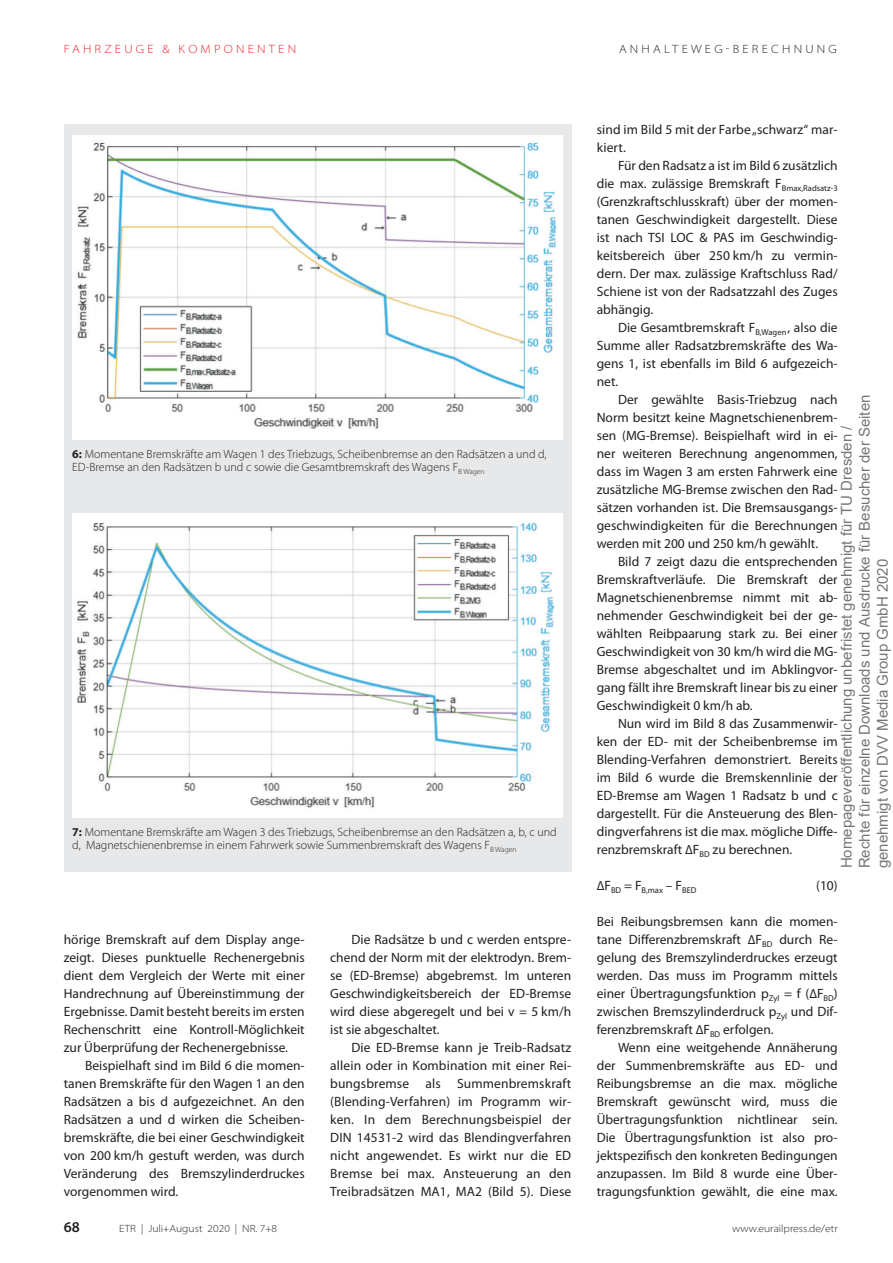
<style>
.page{position:relative;width:893px;height:1263px;background:#fff}
.page>*{position:absolute;margin:0;border:0;box-sizing:border-box;transform-origin:0 0}
.t1{font:15px/18px "Arial";color:rgb(0 0 0/.54)}
.t2{font:600 15px "Myriad Pro";color:#231f20}
.t3{font:13.5px/18px "Myriad Pro";color:#231f20;text-align:justify}
.t4{font:300 12px/13.5px "Myriad Pro";color:#231f20}
.t5{font:300 semi-expanded 12px "Myriad Pro";letter-spacing:.27em;color:#ee1d23}
.t6{font:300 semi-expanded 12px "Myriad Pro";letter-spacing:.27em;color:#231f20}
.t7{font:300 semi-expanded 10.5px "Myriad Pro";color:#231f20}
.t8{font:8.55px "Myriad Pro";color:#231f20}
.s1{font-weight:700}
</style>
<div class="page">
<div style="left:64px;top:124px;width:507px;height:748px;background:#e6e8e9"></div>
<div style="left:72px;top:135px;width:491px;height:305px;background:#fff"></div>
<img style="left:77px;top:142px;width:480px;height:287px">
<div style="left:72px;top:513px;width:491px;height:305px;background:#fff"></div>
<img style="left:77px;top:523px;width:477px;height:285px">
<p class="t5" style="left:64px;top:42px;width:234px">FAHRZEUGE &amp; KOMPONENTEN</p>
<p class="t6" style="left:619px;top:42px;width:219px">ANHALTEWEG-BERECHNUNG</p>
<p class="t4" style="left:72px;top:447px;width:476px"><span class="s1">6:</span> Momentane Bremskräfte am Wagen 1 des Triebzugs, Scheibenbremse an den Radsätzen a und d,<br>ED-Bremse an den Radsätzen b und c sowie die Gesamtbremskraft des Wagens F<sub>B</sub> <sub>Wagen</sub></p>
<p class="t4" style="left:72px;top:825px;width:486px"><span class="s1">7:</span> Momentane Bremskräfte am Wagen 3 des Triebzugs, Scheibenbremse an den Radsätzen a, b, c und d, Magnetschienenbremse in einem Fahrwerk sowie Summenbremskraft des Wagens F<sub>B</sub> <sub>Wagen</sub></p>
<p class="t3" style="left:64px;top:930px;width:242px">hörige Bremskraft auf dem Display ange&shy;zeigt. Dieses punktuelle Rechenergebnis dient dem Vergleich der Werte mit einer Handrechnung auf Übereinstimmung der Ergebnisse. Damit besteht bereits im ersten Rechenschritt eine Kontroll-Möglichkeit zur Überprüfung der Rechenergebnisse.</p>
<p class="t3" style="left:64px;top:1056px;width:242px;text-indent:21px">Beispielhaft sind im Bild 6 die momen&shy;tanen Bremskräfte für den Wagen 1 an den Radsätzen a bis d aufgezeichnet. An den Radsätzen a und d wirken die Scheiben&shy;bremskräfte, die bei einer Geschwindigkeit von 200 km/h gestuft werden, was durch Veränderung des Bremszylinderdruckes vorgenommen wird.</p>
<p class="t3" style="left:330px;top:930px;width:242px;text-indent:21px">Die Radsätze b und c werden entspre&shy;chend der Norm mit der elektrodyn. Brem&shy;se (ED-Bremse) abgebremst. Im unteren Geschwindigkeitsbereich der ED-Bremse wird diese abgeregelt und bei v = 5 km/h ist sie abgeschaltet.</p>
<p class="t3" style="left:330px;top:1038px;width:242px;text-indent:21px">Die ED-Bremse kann je Treib-Radsatz allein oder in Kombination mit einer Rei&shy;bungsbremse als Summenbremskraft (Blending-Verfahren) im Programm wir&shy;ken. In dem Berechnungsbeispiel der DIN 14531-2 wird das Blendingverfahren nicht angewendet. Es wirkt nur die ED Bremse bei max. Ansteuerung an den Treibradsätzen MA1, MA2 (Bild 5). Diese</p>
<p class="t3" style="left:597px;top:120px;width:242px">sind im Bild 5 mit der Farbe „schwarz“ mar&shy;kiert.</p>
<p class="t3" style="left:597px;top:156px;width:242px;text-indent:21px">Für den Radsatz a ist im Bild 6 zusätzlich die max. zulässige Bremskraft F<sub>Bmax,Radsatz-3 </sub>(Grenzkraftschlusskraft) über der momen&shy;tanen Geschwindigkeit dargestellt. Diese ist nach TSI LOC &amp; PAS im Geschwindig&shy;keitsbereich über 250 km/h zu vermin&shy;dern. Der max. zulässige Kraftschluss Rad/ Schiene ist von der Radsatzzahl des Zuges abhängig.</p>
<p class="t3" style="left:597px;top:318px;width:242px;text-indent:21px">Die Gesamtbremskraft F<sub>B,Wagen</sub>, also die Summe aller Radsatzbremskräfte des Wa&shy;gens 1, ist ebenfalls im Bild 6 aufgezeich&shy;net.</p>
<p class="t3" style="left:597px;top:390px;width:242px;text-indent:21px">Der gewählte Basis-Triebzug nach Norm besitzt keine Magnetschienenbrem&shy;sen (MG-Bremse). Beispielhaft wird in ei&shy;ner weiteren Berechnung angenommen, dass im Wagen 3 am ersten Fahrwerk eine zusätzliche MG-Bremse zwischen den Rad&shy;sätzen vorhanden ist. Die Bremsausgangs&shy;geschwindigkeiten für die Berechnungen werden mit 200 und 250 km/h gewählt.</p>
<p class="t3" style="left:597px;top:552px;width:242px;text-indent:21px">Bild 7 zeigt dazu die entsprechenden Bremskraftverläufe. Die Bremskraft der Magnetschienenbremse nimmt mit ab&shy;nehmender Geschwindigkeit bei der ge&shy;wählten Reibpaarung stark zu. Bei einer Geschwindigkeit von 30 km/h wird die MG-Bremse abgeschaltet und im Abklingvor&shy;gang fällt ihre Bremskraft linear bis zu einer Geschwindigkeit 0 km/h ab.</p>
<p class="t3" style="left:597px;top:714px;width:242px;text-indent:21px">Nun wird im Bild 8 das Zusammenwir&shy;ken der ED- mit der Scheibenbremse im Blending-Verfahren demonstriert. Bereits im Bild 6 wurde die Bremskennlinie der ED-Bremse am Wagen 1 Radsatz b und c dargestellt. Für die Ansteuerung des Blen&shy;dingverfahrens ist die max. mögliche Diffe&shy;renzbremskraft ∆F<sub>BD</sub> zu berechnen.</p>
<p class="t8" style="left:597px;top:885px;width:101px"><sup>∆F</sup>BD <sup>=</sup> <sup>F</sup>B,max <sup>–</sup> <sup>F</sup>BED</p>
<p class="t3" style="left:816px;top:876px;width:23px">(10)</p>
<p class="t3" style="left:597px;top:912px;width:242px">Bei Reibungsbremsen kann die momen&shy;tane Differenzbremskraft ∆F<sub>BD</sub> durch Re&shy;gelung des Bremszylinderdruckes erzeugt werden. Das muss im Programm mittels einer Übertragungsfunktion p<sub>Zyl</sub> = f (∆F<sub>BD</sub>) zwischen Bremszylinderdruck p<sub>Zyl</sub> und Dif&shy;ferenzbremskraft ∆F<sub>BD</sub> erfolgen.</p>
<p class="t3" style="left:597px;top:1038px;width:242px;text-indent:21px">Wenn eine weitgehende Annäherung der Summenbremskräfte aus ED- und Reibungsbremse an die max. mögliche Bremskraft gewünscht wird, muss die Übertragungsfunktion nichtlinear sein.<br>Die Übertragungsfunktion ist also pro&shy;jektspezifisch den konkreten Bedingungen anzupassen. Im Bild 8 wurde eine Über&shy;tragungsfunktion gewählt, die eine max.</p>
<p class="t1" style="left:837px;top:868px;width:475px;rotate:-90deg">Homepageveröffentlichung unbefristet genehmigt für TU Dresden /<br>Rechte für einzelne Downloads und Ausdrucke für Besucher der Seiten genehmigt von DVV Media Group GmbH 2020</p>
<p class="t2" style="left:64px;top:1217px;width:18px">68</p>
<p class="t7" style="left:119px;top:1222px;width:159px">ETR | Juli+August 2020 | NR. 7+8</p>
<p class="t7" style="left:732px;top:1222px;width:107px">www.eurailpress.de/etr</p>
</div>
